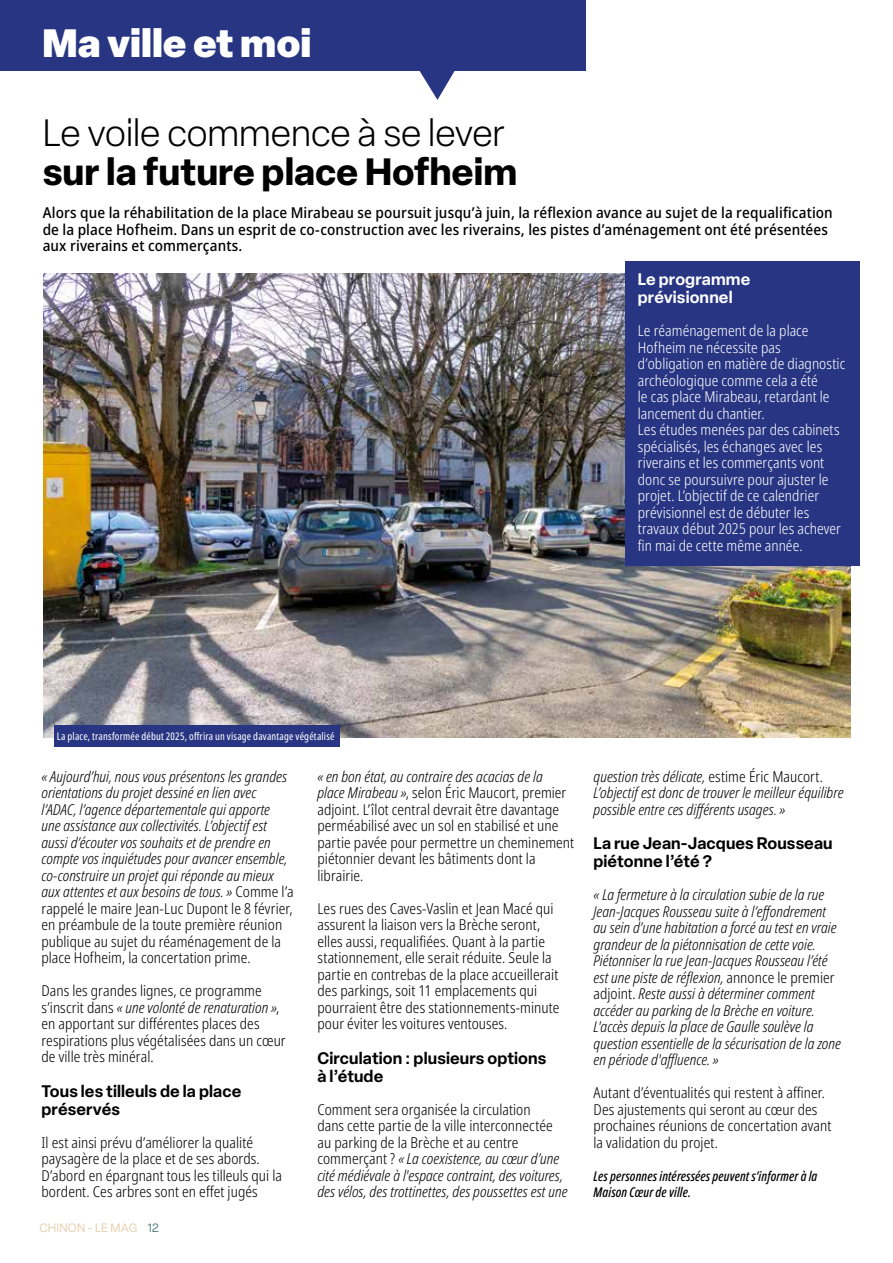
<style>
.page{position:relative;width:893px;height:1263px;background:#fff}
.page>*{position:absolute;margin:0;border:0;box-sizing:border-box;transform-origin:0 0}
.t1{font:900 39px "Elza";color:#fff}
.t2{font:300 37.5px "Elza";color:#000}
.t3{font:700 37.5px "Elza";color:#000}
.t4{font:600 16.5px/18px "Elza";letter-spacing:.005em;color:#000}
.t5{font:600 16.5px/18px "Elza";letter-spacing:.005em;color:#fff}
.t6{font:italic 300 condensed 15px/16.5px "Noto Sans";letter-spacing:.005em;color:#000}
.t7{font:300 condensed 15px/16.5px "Noto Sans";letter-spacing:.005em;color:#000}
.t8{font:300 condensed 15px/16.5px "Noto Sans";letter-spacing:.005em;color:#fff}
.t9{font:500 semi-condensed 15px/16.5px "Noto Sans";letter-spacing:.005em;color:#000}
.t10{font:italic 500 extra-condensed 13.5px/16.5px "Noto Sans";letter-spacing:.01em;color:#000}
.t11{font:12px "Elza";letter-spacing:.02em;color:#e6d0af}
.t12{font:extra-condensed 10.5px "Noto Sans";letter-spacing:.02em;color:#fff}
.s1{font-style:normal}
.s2{font-style:italic}
.s3{color:#4c7e77}
</style>
<div class="page">
<div style="left:0;top:0;width:586px;height:70px;background:#283583"></div>
<svg style="left:416px;top:70px;width:42px;height:30px"></svg>
<img style="left:44px;top:273px;width:806px;height:465px">
<div style="left:625px;top:261px;width:235px;height:305px;background:#283583"></div>
<div style="left:54px;top:725px;width:285px;height:22px;background:#283583"></div>
<h1 class="t1" style="left:43px;top:15px;width:270px">Ma ville et moi</h1>
<h2 class="t2" style="left:43px;top:109px;width:464px">Le voile commence à se lever</h2>
<h2 class="t3" style="left:43px;top:145px;width:476px">sur la future place Hofheim</h2>
<p class="t9" style="left:43px;top:205px;width:792px">Alors que la réhabilitation de la place Mirabeau se poursuit jusqu’à juin, la réflexion avance au sujet de la requalification de la place Hofheim. Dans un esprit de co-construction avec les riverains, les pistes d’aménagement ont été présentées aux riverains et commerçants.</p>
<p class="t5" style="left:638px;top:270px;width:114px">Le programme prévisionnel</p>
<p class="t8" style="left:638px;top:323px;width:209px">Le réaménagement de la place<br>Hofheim ne nécessite pas d’obligation en matière de diagnostic archéologique comme cela a été<br>le cas place Mirabeau, retardant le lancement du chantier.<br>Les études menées par des cabinets spécialisés, les échanges avec les riverains et les commerçants vont donc se poursuivre pour ajuster le projet. L’objectif de ce calendrier prévisionnel est de débuter les travaux début 2025 pour les achever fin mai de cette même année.</p>
<p class="t12" style="left:57px;top:729px;width:279px">La place, transformée début 2025, offrira un visage davantage végétalisé</p>
<p class="t6" style="left:41px;top:769px;width:254px">« Aujourd’hui, nous vous présentons les grandes orientations du projet dessiné en lien avec l’ADAC, l’agence départementale qui apporte<br>une assistance aux collectivités. L’objectif est aussi d’écouter vos souhaits et de prendre en compte vos inquiétudes pour avancer ensemble, co-construire un projet qui réponde au mieux aux attentes et aux besoins de tous. » <span class="s1">Comme l’a rappelé le maire Jean-Luc Dupont le 8 février, en préambule de la toute première réunion publique au sujet du réaménagement de la place Hofheim, la concertation prime.</span></p>
<p class="t7" style="left:41px;top:983px;width:246px">Dans les grandes lignes, ce programme s’inscrit dans <span class="s2">« une volonté de renaturation »</span>, en apportant sur différentes places des respirations plus végétalisées dans un cœur de ville très minéral.</p>
<p class="t4" style="left:41px;top:1082px;width:201px">Tous les tilleuls de la place préservés</p>
<p class="t7" style="left:41px;top:1135px;width:242px">Il est ainsi prévu d’améliorer la qualité paysagère de la place et de ses abords.<br>D’abord en épargnant tous les tilleuls qui la bordent. Ces arbres sont en effet jugés</p>
<p class="t11" style="left:39px;top:1220px;width:121px">CHINON - LE MAG <span class="s3">12</span></p>
<p class="t7" style="left:317px;top:769px;width:258px"><span class="s2">« en bon état, au contraire des acacias de la<br>place Mirabeau »</span>, selon Éric Maucort, premier adjoint. L’îlot central devrait être davantage perméabilisé avec un sol en stabilisé et une partie pavée pour permettre un cheminement piétonnier devant les bâtiments dont la librairie.</p>
<p class="t7" style="left:317px;top:901px;width:243px">Les rues des Caves-Vaslin et Jean Macé qui assurent la liaison vers la Brèche seront, elles aussi, requalifiées. Quant à la partie stationnement, elle serait réduite. Seule la partie en contrebas de la place accueillerait des parkings, soit 11 emplacements qui pourraient être des stationnements-minute pour éviter les voitures ventouses.</p>
<p class="t4" style="left:317px;top:1049px;width:230px">Circulation : plusieurs options à l’étude</p>
<p class="t6" style="left:317px;top:1102px;width:252px"><span class="s1">Comment sera organisée la circulation<br>dans cette partie de la ville interconnectée au parking de la Brèche et au centre commerçant ?</span> « La coexistence, au cœur d’une cité médiévale à l'espace contraint, des voitures, des vélos, des trottinettes, des poussettes est une</p>
<p class="t6" style="left:593px;top:769px;width:252px">question très délicate, <span class="s1">estime Éric Maucort.<br></span>L’objectif est donc de trouver le meilleur équilibre possible entre ces différents usages. »</p>
<p class="t4" style="left:593px;top:834px;width:241px">La rue Jean-Jacques Rousseau piétonne l’été ?</p>
<p class="t6" style="left:593px;top:887px;width:249px">« La fermeture à la circulation subie de la rue Jean-Jacques Rousseau suite à l’effondrement au sein d’une habitation a forcé au test en vraie grandeur de la piétonnisation de cette voie.<br>Piétonniser la rue Jean-Jacques Rousseau l’été est une piste de réflexion, <span class="s1">annonce le premier adjoint.</span> Reste aussi à déterminer comment accéder au parking de la Brèche en voiture.<br>L'accès depuis la place de Gaulle soulève la question essentielle de la sécurisation de la zone en période d'affluence. »</p>
<p class="t7" style="left:593px;top:1085px;width:239px">Autant d’éventualités qui restent à affiner.<br>Des ajustements qui seront au cœur des prochaines réunions de concertation avant la validation du projet.</p>
<p class="t10" style="left:593px;top:1168px;width:225px">Les personnes intéressées peuvent s’informer à la<br>Maison Cœur de ville.</p>
</div>
